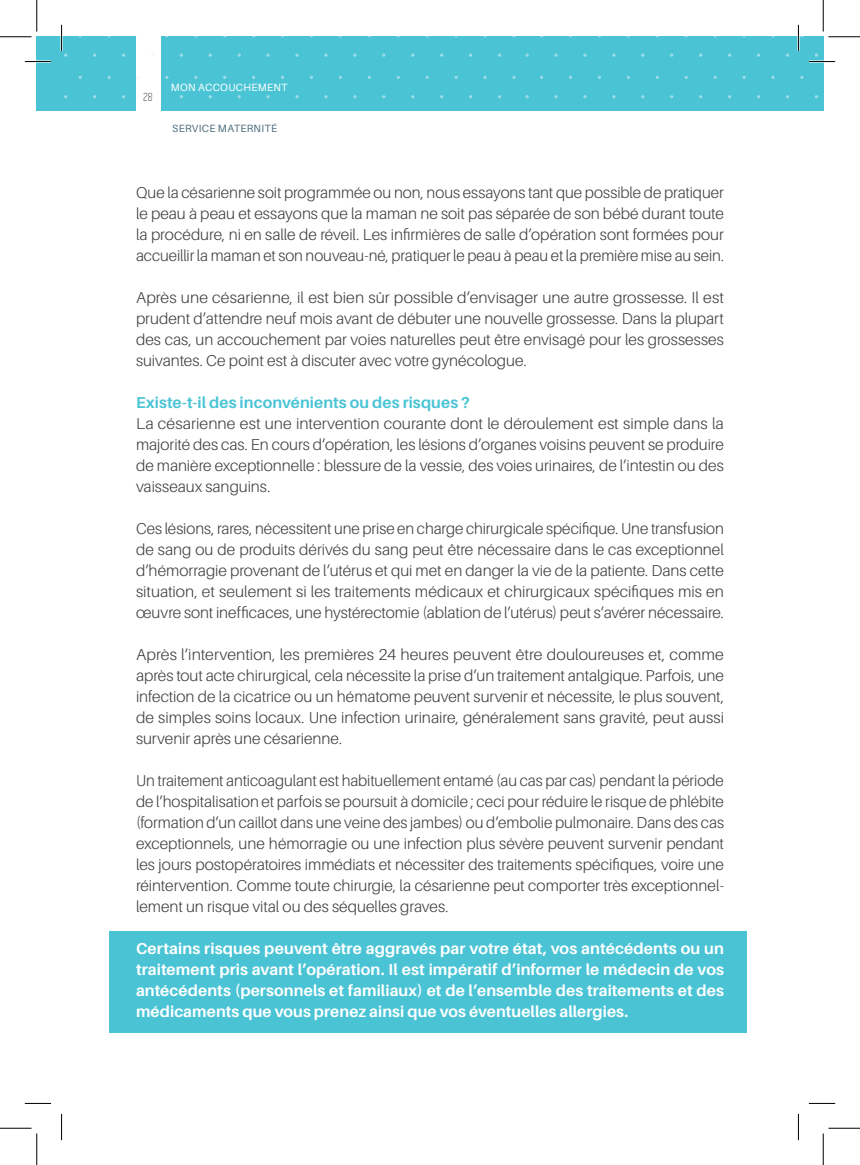
<style>
.page{position:relative;width:860px;height:1165px;background:#fff}
.page>*{position:absolute;margin:0;border:0;box-sizing:border-box;transform-origin:0 0}
.BODY{font:300 15.75px/21px "Aileron";color:#3e3e3f;text-align:justify}
.BODY-2{font:700 15.75px/21px "Aileron";letter-spacing:.005em;color:#fff;text-align:justify}
.BODY-3{font:700 15.75px "Aileron";letter-spacing:.005em;color:#4ac4d5}
.t1{font:12.25px "Simplifica";color:#231f20}
.t2{font:10.5px "Aileron";letter-spacing:.025em;color:#4d6d7e}
.t3{font:10.5px "Aileron";letter-spacing:.025em;color:#fff}
</style>
<div class="page">
<div style="left:37px;top:37px;width:99px;height:74px;background:#4ac4d5"></div>
<div style="left:161px;top:37px;width:637px;height:74px;background:#4ac4d5"></div>
<div style="left:798px;top:37px;width:25px;height:74px;background:#4ac4d5"></div>
<svg style="left:122px;top:53px;width:3px;height:4px"></svg>
<svg style="left:266px;top:53px;width:4px;height:4px"></svg>
<svg style="left:295px;top:53px;width:4px;height:4px"></svg>
<svg style="left:324px;top:53px;width:4px;height:4px"></svg>
<svg style="left:498px;top:53px;width:3px;height:4px"></svg>
<svg style="left:525px;top:53px;width:4px;height:4px"></svg>
<svg style="left:554px;top:53px;width:4px;height:4px"></svg>
<svg style="left:757px;top:53px;width:3px;height:4px"></svg>
<div style="left:109px;top:931px;width:637px;height:101px;background:#4ac4d5"></div>
<hr style="left:25px;top:60px;width:26px;height:3px;background:#fff">
<hr style="left:809px;top:60px;width:26px;height:3px;background:#fff">
<hr style="left:60px;top:25px;width:3px;height:26px;background:#fff">
<hr style="left:797px;top:25px;width:2px;height:26px;background:#fff">
<svg style="left:25px;top:61px;width:26px;height:1px"></svg>
<svg style="left:809px;top:53px;width:26px;height:9px"></svg>
<svg style="left:25px;top:1103px;width:26px;height:1px"></svg>
<svg style="left:809px;top:1103px;width:26px;height:1px"></svg>
<svg style="left:61px;top:25px;width:6px;height:32px"></svg>
<svg style="left:61px;top:1114px;width:1px;height:26px"></svg>
<svg style="left:798px;top:25px;width:5px;height:26px"></svg>
<svg style="left:798px;top:1114px;width:1px;height:26px"></svg>
<hr style="left:0;top:36px;width:32px;height:1px;background:#000">
<hr style="left:828px;top:36px;width:32px;height:1px;background:#000">
<hr style="left:0;top:1128px;width:32px;height:1px;background:#000">
<hr style="left:828px;top:1128px;width:32px;height:1px;background:#000">
<hr style="left:36px;top:0;width:1px;height:32px;background:#000">
<hr style="left:36px;top:1133px;width:1px;height:32px;background:#000">
<hr style="left:823px;top:0;width:1px;height:32px;background:#000">
<hr style="left:823px;top:1133px;width:1px;height:32px;background:#000">
<p class="t1" style="left:144px;top:91px;width:11px">28</p>
<p class="t3" style="left:171px;top:82px;width:118px">MON ACCOUCHEMENT</p>
<p class="t2" style="left:172px;top:123px;width:107px">SERVICE MATERNITÉ</p>
<p class="BODY" style="left:136px;top:182px;width:589px">Que la césarienne soit programmée ou non, nous essayons tant que possible de pratiquer le peau à peau et essayons que la maman ne soit pas séparée de son bébé durant toute la procédure, ni en salle de réveil. Les infirmières de salle d’opération sont formées pour accueillir la maman et son nouveau-né, pratiquer le peau à peau et la première mise au sein.</p>
<p class="BODY" style="left:136px;top:287px;width:589px">Après une césarienne, il est bien sûr possible d’envisager une autre grossesse. Il est prudent d’attendre neuf mois avant de débuter une nouvelle grossesse. Dans la plupart des cas, un accouchement par voies naturelles peut être envisagé pour les grossesses suivantes. Ce point est à discuter avec votre gynécologue.</p>
<p class="BODY-3" style="left:136px;top:394px;width:335px">Existe-t-il des inconvénients ou des risques ?</p>
<p class="BODY" style="left:136px;top:413px;width:589px">La césarienne est une intervention courante dont le déroulement est simple dans la majorité des cas. En cours d’opération, les lésions d’organes voisins peuvent se produire de manière exceptionnelle : blessure de la vessie, des voies urinaires, de l’intestin ou des vaisseaux sanguins.</p>
<p class="BODY" style="left:136px;top:518px;width:589px">Ces lésions, rares, nécessitent une prise en charge chirurgicale spécifique. Une transfusion de sang ou de produits dérivés du sang peut être nécessaire dans le cas exceptionnel d’hémorragie provenant de l’utérus et qui met en danger la vie de la patiente. Dans cette situation, et seulement si les traitements médicaux et chirurgicaux spécifiques mis en œuvre sont inefficaces, une hystérectomie (ablation de l’utérus) peut s’avérer nécessaire.</p>
<p class="BODY" style="left:136px;top:644px;width:589px">Après l’intervention, les premières 24 heures peuvent être douloureuses et, comme après tout acte chirurgical, cela nécessite la prise d’un traitement antalgique. Parfois, une infection de la cicatrice ou un hématome peuvent survenir et nécessite, le plus souvent, de simples soins locaux. Une infection urinaire, généralement sans gravité, peut aussi survenir après une césarienne.</p>
<p class="BODY" style="left:136px;top:770px;width:589px">Un traitement anticoagulant est habituellement entamé (au cas par cas) pendant la période de l’hospitalisation et parfois se poursuit à domicile ; ceci pour réduire le risque de phlébite (formation d’un caillot dans une veine des jambes) ou d’embolie pulmonaire. Dans des cas exceptionnels, une hémorragie ou une infection plus sévère peuvent survenir pendant les jours postopératoires immédiats et nécessiter des traitements spécifiques, voire une réintervention. Comme toute chirurgie, la césarienne peut comporter très exceptionnel&shy;lement un risque vital ou des séquelles graves.</p>
<p class="BODY-2" style="left:136px;top:938px;width:589px">Certains risques peuvent être aggravés par votre état, vos antécédents ou un traitement pris avant l’opération. Il est impératif d’informer le médecin de vos antécédents (personnels et familiaux) et de l’ensemble des traitements et des médicaments que vous prenez ainsi que vos éventuelles allergies.</p>
</div>
